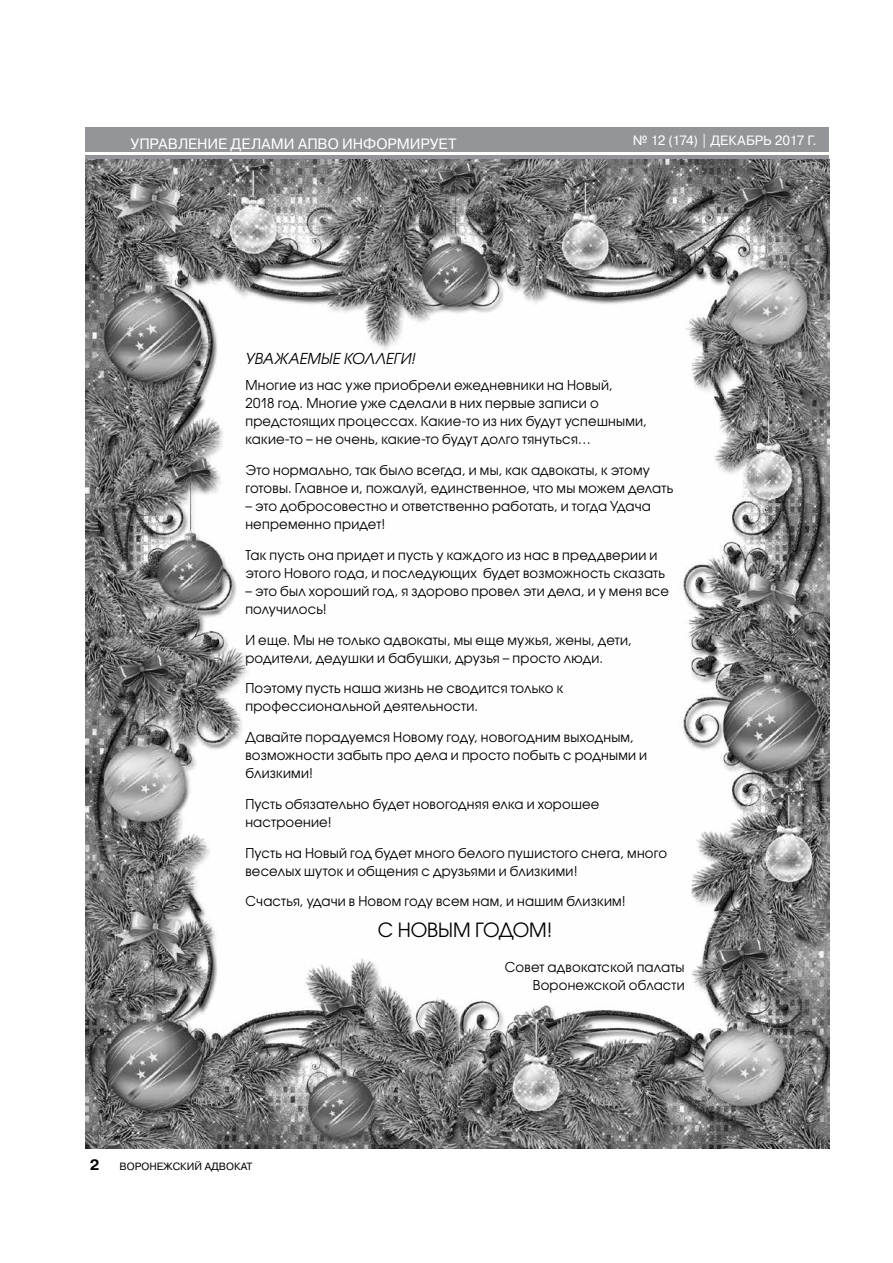
<style>
.page{position:relative;width:893px;height:1263px;background:#fff}
.page>*{position:absolute;margin:0;border:0;box-sizing:border-box;transform-origin:0 0}
.t1{font:19.5px "Avant Garde Gothic C";color:#000}
.t2{font:15px "Pragmatica C";letter-spacing:-.005em;color:#fff}
.t3{font:italic 15px "Avant Garde Gothic C";letter-spacing:.01em;color:#000}
.t4{font:700 15px "Pragmatica C";color:#000}
.t5{font:13.5px/18px "Avant Garde Gothic C";letter-spacing:.015em;color:#000}
.t6{font:13.5px "Pragmatica C";color:#fff}
.t7{font:10.5px "Pragmatica C";color:#000}
</style>
<div class="page">
<div style="left:85px;top:128px;width:744px;height:24px;background:#939598"></div>
<svg style="left:85px;top:156px;width:744px;height:4px;fill:#939598"></svg>
<img style="left:85px;top:160px;width:744px;height:988px">
<p class="t2" style="left:130px;top:135px;width:328px">УПРАВЛЕНИЕ ДЕЛАМИ АПВО ИНФОРМИРУЕТ</p>
<p class="t6" style="left:633px;top:133px;width:185px">№ 12 (174) | ДЕКАБРЬ 2017 Г.</p>
<p class="t3" style="left:245px;top:349px;width:172px">Уважаемые коллеги!</p>
<p class="t5" style="left:245px;top:376px;width:403px">Многие из нас уже приобрели ежедневники на Новый,<br>2018 год. Многие уже сделали в них первые записи о предстоящих процессах. Какие-то из них будут успешными, какие-то – не очень, какие-то будут долго тянуться…</p>
<p class="t5" style="left:245px;top:461px;width:429px">Это нормально, так было всегда, и мы, как адвокаты, к этому готовы. Главное и, пожалуй, единственное, что мы можем делать</p>
<p class="t5" style="left:245px;top:497px;width:407px">– это добросовестно и ответственно работать, и тогда Удача непременно придет!</p>
<p class="t5" style="left:245px;top:546px;width:421px">Так пусть она придет и пусть у каждого из нас в преддверии и этого Нового года, и последующих будет возможность сказать</p>
<p class="t5" style="left:245px;top:582px;width:425px">– это был хороший год, я здорово провел эти дела, и у меня все получилось!</p>
<p class="t5" style="left:245px;top:630px;width:388px">И еще. Мы не только адвокаты, мы еще мужья, жены, дети, родители, дедушки и бабушки, друзья – просто люди.</p>
<p class="t5" style="left:245px;top:679px;width:319px">Поэтому пусть наша жизнь не сводится только к профессиональной деятельности.</p>
<p class="t5" style="left:245px;top:728px;width:403px">Давайте порадуемся Новому году, новогодним выходным, возможности забыть про дела и просто побыть с родными и близкими!</p>
<p class="t5" style="left:245px;top:795px;width:356px">Пусть обязательно будет новогодняя елка и хорошее настроение!</p>
<p class="t5" style="left:245px;top:843px;width:423px">Пусть на Новый год будет много белого пушистого снега, много веселых шуток и общения с друзьями и близкими!</p>
<p class="t5" style="left:245px;top:892px;width:382px">Счастья, удачи в Новом году всем нам, и нашим близким!</p>
<h1 class="t1" style="left:378px;top:918px;width:176px">С Новым годом !</h1>
<p class="t5" style="left:505px;top:958px;width:181px;text-align:right">Совет адвокатской палаты<br>Воронежской области</p>
<p class="t4" style="left:90px;top:1156px;width:11px">2</p>
<p class="t7" style="left:120px;top:1161px;width:135px">ВОРОНЕЖСКИЙ АДВОКАТ</p>
</div>
